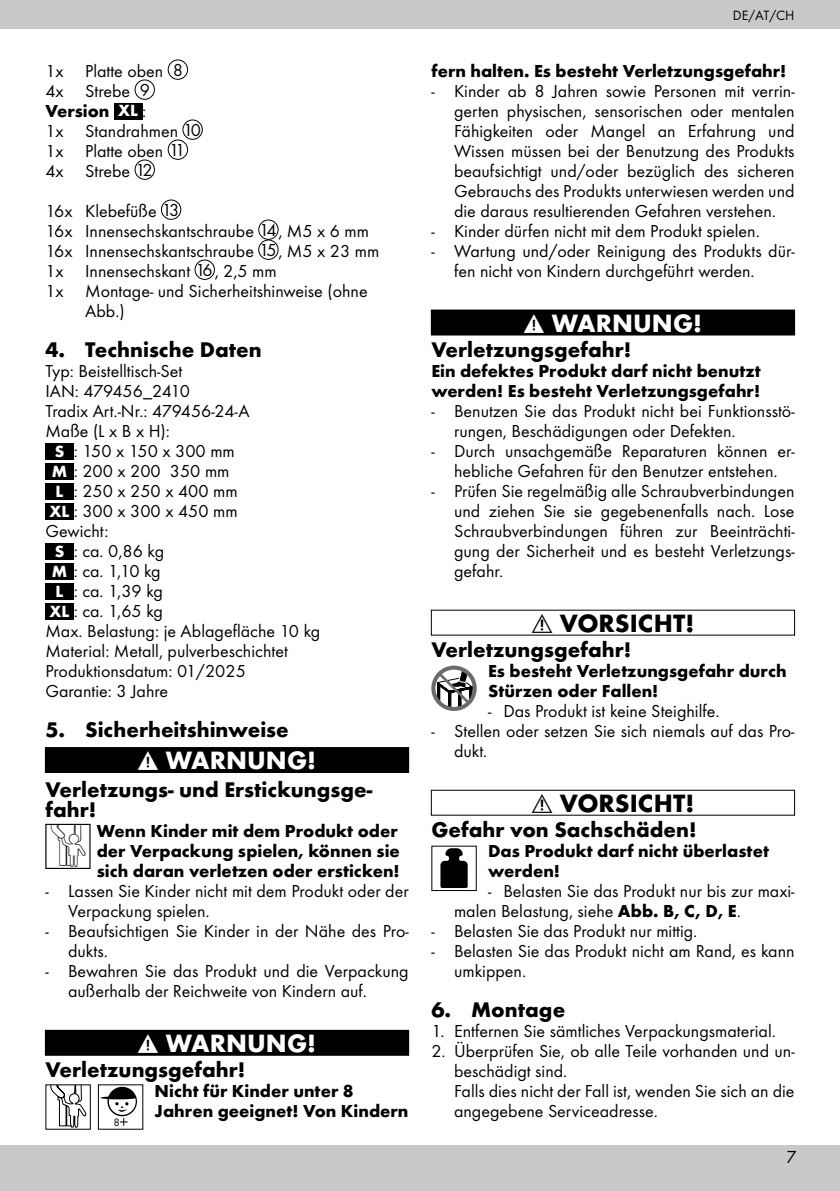
<style>
.page{position:relative;width:840px;height:1191px;background:#fff}
.page>*{position:absolute;margin:0;border:0;box-sizing:border-box;transform-origin:0 0}
.t1{font:700 26px "Futura TOT";color:#fff}
.t2{font:700 26px "Futura TOT";color:#000}
.t3{font:700 22px/20px "Futura TOT";color:#000}
.t4{font:18px/20px "Futura TOT Boo";color:#000}
.t5{font:700 18px/20px "Futura TOT";color:#000}
.t6{font:16px "Futura LT Pro";color:#000}
.t7{font:14px "Futura TOT Boo";color:#000}
.t8{font:11.2px "Futura TOT Boo";color:#000}
.s1{font-size:16.8px;color:#fff}
.s2{font-family:"Futura TOT Boo";font-weight:400}
.s3{font-family:"Futura TOT";font-weight:700;font-size:16.8px;color:#fff}
.s4{font-family:"Futura TOT";font-weight:700}
</style>
<div class="page">
<div style="left:0;top:1145px;width:839px;height:46px;background:#c9c9c9"></div>
<div style="left:0;top:0;width:839px;height:29px;background:#c9c9c9"></div>
<div style="left:45px;top:747px;width:363px;height:25px;background:#000"></div>
<div style="left:45px;top:747px;width:364px;height:26px;border:1px solid #000"></div>
<div style="left:45px;top:1030px;width:363px;height:25px;background:#000"></div>
<div style="left:45px;top:1029px;width:364px;height:26px;border:1px solid #000"></div>
<div style="left:168px;top:60px;width:20px;height:20px;border:1px solid #000;border-radius:50%"></div>
<div style="left:135px;top:80px;width:20px;height:20px;border:1px solid #000;border-radius:50%"></div>
<div style="left:114px;top:103px;width:28px;height:17px;background:#000"></div>
<div style="left:182px;top:120px;width:20px;height:20px;border:1px solid #000;border-radius:50%"></div>
<div style="left:168px;top:140px;width:20px;height:20px;border:1px solid #000;border-radius:50%"></div>
<div style="left:135px;top:160px;width:20px;height:20px;border:1px solid #000;border-radius:50%"></div>
<div style="left:161px;top:200px;width:20px;height:20px;border:1px solid #000;border-radius:50%"></div>
<div style="left:258px;top:220px;width:20px;height:20px;border:1px solid #000;border-radius:50%"></div>
<div style="left:258px;top:240px;width:20px;height:20px;border:1px solid #000;border-radius:50%"></div>
<div style="left:195px;top:260px;width:19px;height:20px;border:1px solid #000;border-radius:50%"></div>
<div style="left:45px;top:443px;width:29px;height:17px;background:#000"></div>
<div style="left:45px;top:463px;width:29px;height:17px;background:#000"></div>
<div style="left:45px;top:483px;width:29px;height:17px;background:#000"></div>
<div style="left:45px;top:503px;width:29px;height:17px;background:#000"></div>
<div style="left:45px;top:543px;width:29px;height:17px;background:#000"></div>
<div style="left:45px;top:563px;width:29px;height:17px;background:#000"></div>
<div style="left:45px;top:583px;width:29px;height:17px;background:#000"></div>
<div style="left:45px;top:603px;width:29px;height:17px;background:#000"></div>
<svg style="left:107px;top:1086px;width:30px;height:30px"></svg>
<hr style="left:100px;top:1096px;width:36px;height:3px;background:#000;border-radius:50%">
<svg style="left:109px;top:1098px;width:27px;height:27px"></svg>
<svg style="left:50px;top:1086px;width:36px;height:41px"></svg>
<div style="left:431px;top:310px;width:363px;height:25px;background:#000"></div>
<div style="left:430px;top:309px;width:364px;height:26px;border:1px solid #000"></div>
<div style="left:431px;top:665px;width:45px;height:46px;border:4px solid #6b6b6a;border-radius:50%"></div>
<svg style="left:435px;top:667px;width:37px;height:42px"></svg>
<svg style="left:440px;top:848px;width:27px;height:40px"></svg>
<p class="t4" style="left:45px;top:61px;width:139px">1x Platte oben 8<br>4x Strebe 9</p>
<p class="t5" style="left:45px;top:100px;width:102px">Version <span class="s1">XL</span> <span class="s2">:</span></p>
<p class="t4" style="left:45px;top:121px;width:157px">1x Standrahmen 10<br>1x Platte oben 11<br>4x Strebe 12</p>
<p class="t4" style="left:45px;top:201px;width:135px">16x Klebefüße 13</p>
<p class="t4" style="left:45px;top:221px;width:325px">16x Innensechskantschraube 14, M5 x 6 mm</p>
<p class="t4" style="left:45px;top:241px;width:335px">16x Innensechskantschraube 15, M5 x 23 mm</p>
<p class="t4" style="left:45px;top:261px;width:233px">1x Innensechskant 16, 2,5 mm</p>
<p class="t4" style="left:45px;top:281px;width:323px">1x Montage- und Sicherheitshinweise (ohne</p>
<p class="t4" style="left:85px;top:301px;width:41px">Abb.)</p>
<p class="t3" style="left:45px;top:339px;width:218px">4. Technische Daten</p>
<p class="t4" style="left:45px;top:361px;width:138px">Typ: Beistelltisch-Set</p>
<p class="t4" style="left:45px;top:381px;width:146px">IAN: 479456_2410</p>
<p class="t4" style="left:45px;top:401px;width:206px">Tradix Art.-Nr.: 479456-24-A</p>
<p class="t4" style="left:45px;top:421px;width:126px">Maße (L x B x H):</p>
<p class="t4" style="left:55px;top:441px;width:181px"><span class="s3">S</span> : 150 x 150 x 300 mm</p>
<p class="t4" style="left:52px;top:461px;width:179px"><span class="s3">M</span> : 200 x 200 350 mm</p>
<p class="t4" style="left:56px;top:481px;width:183px"><span class="s3">L</span> : 250 x 250 x 400 mm</p>
<p class="t4" style="left:50px;top:501px;width:189px"><span class="s3">XL</span> : 300 x 300 x 450 mm</p>
<p class="t4" style="left:45px;top:521px;width:65px">Gewicht:</p>
<p class="t4" style="left:55px;top:541px;width:111px"><span class="s3">S</span> : ca. 0,86 kg</p>
<p class="t4" style="left:52px;top:561px;width:110px"><span class="s3">M</span> : ca. 1,10 kg</p>
<p class="t4" style="left:56px;top:581px;width:109px"><span class="s3">L</span> : ca. 1,39 kg</p>
<p class="t4" style="left:50px;top:601px;width:115px"><span class="s3">XL</span> : ca. 1,65 kg</p>
<p class="t4" style="left:45px;top:621px;width:276px">Max. Belastung: je Ablagefläche 10 kg</p>
<p class="t4" style="left:45px;top:641px;width:244px">Material: Metall, pulverbeschichtet</p>
<p class="t4" style="left:45px;top:661px;width:202px">Produktionsdatum: 01/2025</p>
<p class="t4" style="left:45px;top:681px;width:124px">Garantie: 3 Jahre</p>
<p class="t3" style="left:45px;top:719px;width:245px">5. Sicherheitshinweise</p>
<h1 class="t1" style="left:166px;top:744px;width:152px">WARNUNG!</h1>
<p class="t3" style="left:45px;top:779px;width:328px">Verletzungs- und Erstickungsge&shy;fahr!</p>
<p class="t5" style="left:97px;top:820px;width:304px;text-align:justify">Wenn Kinder mit dem Produkt oder der Verpackung spielen, können sie sich daran verletzen oder ersticken!</p>
<p class="t4" style="left:68px;top:881px;width:342px;text-indent:-23px">- Lassen Sie Kinder nicht mit dem Produkt oder der<br>Verpackung spielen.</p>
<p class="t4" style="left:68px;top:921px;width:342px;text-indent:-23px">- Beaufsichtigen Sie Kinder in der Nähe des Pro&shy;dukts.</p>
<p class="t4" style="left:68px;top:961px;width:342px;text-indent:-23px">- Bewahren Sie das Produkt und die Verpackung außerhalb der Reichweite von Kindern auf.</p>
<h1 class="t1" style="left:166px;top:1027px;width:152px">WARNUNG!</h1>
<p class="t3" style="left:45px;top:1059px;width:201px">Verletzungsgefahr!</p>
<p class="t8" style="left:113px;top:1115px;width:8px">8</p>
<p class="t5" style="left:154px;top:1080px;width:255px">Nicht für Kinder unter 8<br>Jahren geeignet! Von Kindern</p>
<p class="t7" style="left:732px;top:7px;width:63px">DE/AT/CH</p>
<p class="t5" style="left:431px;top:60px;width:356px">fern halten. Es besteht Verletzungsgefahr!</p>
<p class="t4" style="left:454px;top:81px;width:342px;text-align:justify;text-indent:-23px">- Kinder ab 8 Jahren sowie Personen mit verrin&shy;gerten physischen, sensorischen oder mentalen Fähigkeiten oder Mangel an Erfahrung und Wissen müssen bei der Benutzung des Produkts beaufsichtigt und/oder bezüglich des sicheren Gebrauchs des Produkts unterwiesen werden und die daraus resultierenden Gefahren verstehen.</p>
<p class="t4" style="left:431px;top:221px;width:330px">- Kinder dürfen nicht mit dem Produkt spielen.</p>
<p class="t4" style="left:454px;top:241px;width:342px;text-indent:-23px">- Wartung und/oder Reinigung des Produkts dür&shy;fen nicht von Kindern durchgeführt werden.</p>
<h1 class="t1" style="left:551px;top:307px;width:152px">WARNUNG!</h1>
<p class="t3" style="left:431px;top:339px;width:201px">Verletzungsgefahr!</p>
<p class="t5" style="left:431px;top:360px;width:331px">Ein defektes Produkt darf nicht benutzt werden! Es besteht Verletzungsgefahr!</p>
<p class="t4" style="left:454px;top:401px;width:342px;text-indent:-23px">- Benutzen Sie das Produkt nicht bei Funktionsstö&shy;rungen, Beschädigungen oder Defekten.</p>
<p class="t4" style="left:431px;top:441px;width:364px;text-align:center">- Durch unsachgemäße Reparaturen können er&shy;hebliche Gefahren für den Benutzer entstehen.</p>
<p class="t4" style="left:454px;top:481px;width:342px;text-align:justify;text-indent:-23px">- Prüfen Sie regelmäßig alle Schraubverbindungen und ziehen Sie sie gegebenenfalls nach. Lose Schraubverbindungen führen zur Beeinträchti&shy;gung der Sicherheit und es besteht Verletzungs&shy;gefahr.</p>
<h1 class="t2" style="left:559px;top:607px;width:136px">VORSICHT!</h1>
<p class="t3" style="left:431px;top:639px;width:201px">Verletzungsgefahr!</p>
<p class="t5" style="left:488px;top:660px;width:300px">Es besteht Verletzungsgefahr durch<br>Stürzen oder Fallen!</p>
<p class="t4" style="left:488px;top:701px;width:233px">- Das Produkt ist keine Steighilfe.</p>
<p class="t4" style="left:454px;top:721px;width:342px;text-indent:-23px">- Stellen oder setzen Sie sich niemals auf das Pro&shy;dukt.</p>
<h1 class="t2" style="left:559px;top:787px;width:136px">VORSICHT!</h1>
<p class="t3" style="left:431px;top:819px;width:266px">Gefahr von Sachschäden!</p>
<p class="t5" style="left:488px;top:840px;width:282px">Das Produkt darf nicht überlastet werden!</p>
<p class="t4" style="left:454px;top:881px;width:342px;text-indent:34px">- Belasten Sie das Produkt nur bis zur maxi&shy;malen Belastung, siehe <span class="s4">Abb. B, C, D, E</span>.</p>
<p class="t4" style="left:431px;top:921px;width:267px">- Belasten Sie das Produkt nur mittig.</p>
<p class="t4" style="left:454px;top:941px;width:342px;text-indent:-23px">- Belasten Sie das Produkt nicht am Rand, es kann umkippen.</p>
<p class="t3" style="left:431px;top:999px;width:135px">6. Montage</p>
<p class="t4" style="left:431px;top:1021px;width:346px">1. Entfernen Sie sämtliches Verpackungsmaterial.</p>
<p class="t4" style="left:454px;top:1041px;width:342px;text-indent:-23px">2. Überprüfen Sie, ob alle Teile vorhanden und un&shy;beschädigt sind.<br>Falls dies nicht der Fall ist, wenden Sie sich an die angegebene Serviceadresse.</p>
<p class="t6" style="left:786px;top:1146px;width:11px">7</p>
</div>
